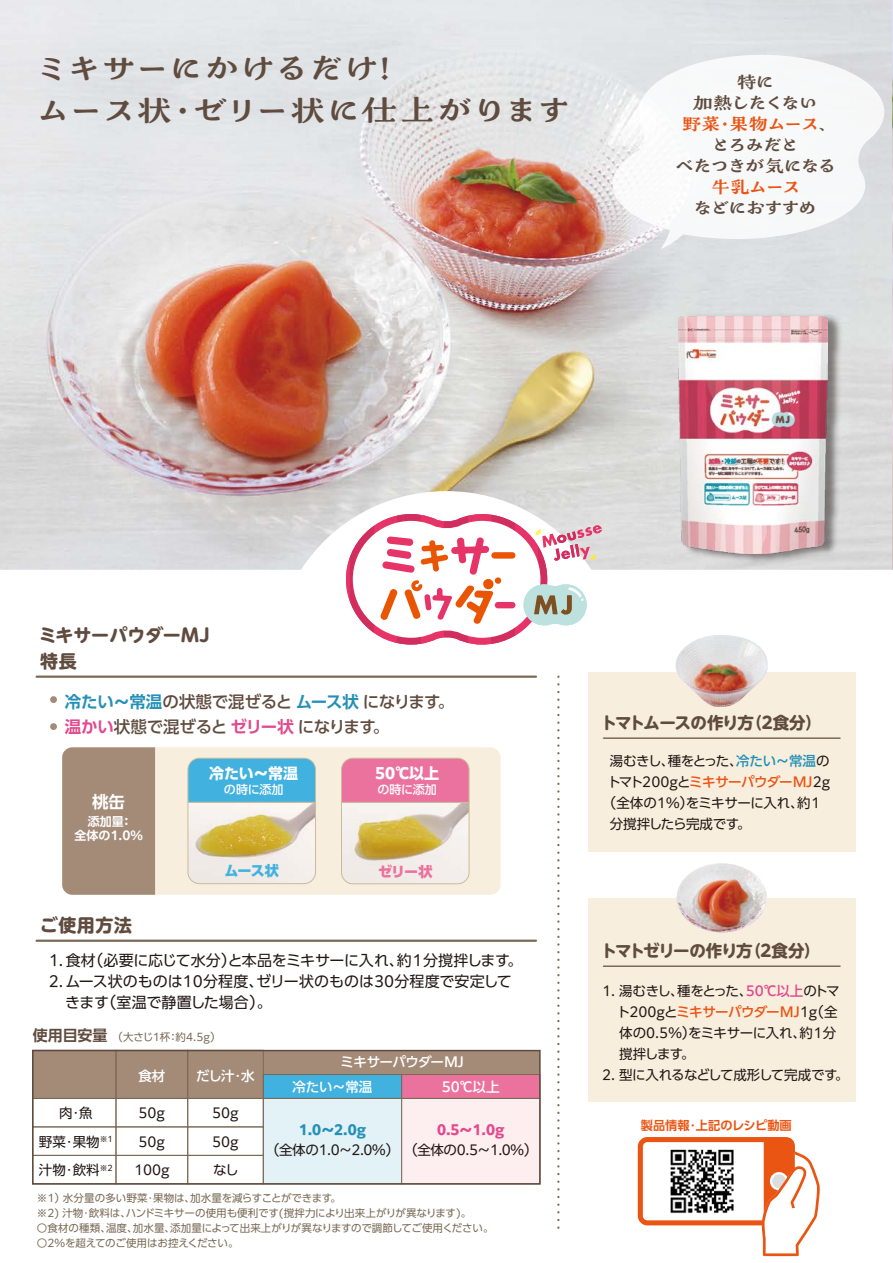
<style>
.page{position:relative;width:893px;height:1263px;background:#fff}
.page>*{position:absolute;margin:0;border:0;box-sizing:border-box;transform-origin:0 0}
.t1{font:37.5px/42px "P Chisaki Min 2 B";letter-spacing:-.085em;color:#604c3f}
.t2{font:21px/21px "P Chisaki Min 2 B";letter-spacing:-.165em;color:#604c3f;text-align:center}
.t3{font:21px "P Chisaki Min 2 B";letter-spacing:-.165em;color:#ea5514}
.t4{font:700 18px "PUD Shin M Go Pr 6 N";letter-spacing:.01em;color:#604c3f}
.t5{font:500 16.5px/25.5px "PUD Shin Go Pr 6 N";letter-spacing:-.025em;color:#604c3f}
.t6{font:700 16.5px "PUD Shin M Go Pr 6 N";letter-spacing:-.08em;color:#604c3f}
.t7{font:700 16.5px "PUD Shin Go Pr 6 N De";color:#fff}
.t8{font:15px "PUD Shin Go Pr 6 N";letter-spacing:-.005em;color:#221815}
.t9{font:700 15px "PUD Shin Go Pr 6 N";color:#fff}
.t10{font:700 15px "PUD Shin Go Pr 6 N De";color:#604c3f}
.t11{font:800 14.1px "PUD Shin Go Pr 6 N";color:#41b1e0}
.t12{font:800 14.1px "PUD Shin Go Pr 6 N";color:#ec729e}
.t13{font:13.5px/28.5px "PUD Shin Go Pr 6 N";letter-spacing:-.03em;color:#221815}
.t14{font:500 13.5px/24.8px "PUD Shin Go Pr 6 N";letter-spacing:-.01em;color:#fff}
.t15{font:13.5px "PUD Shin Go Pr 6 N";letter-spacing:-.11em;color:#221815}
.t16{font:13.5px/28.5px "PUD Shin Go Pr 6 N";color:#221815;text-align:center}
.t17{font:700 13.5px "PUD Shin Go Pr 6 N";color:#2490b8}
.t18{font:700 13.5px "PUD Shin Go Pr 6 N";color:#e3498d}
.t19{font:700 12.15px "PUD Shin Go Pr 6 N De";color:#ea5514}
.t20{font:700 12px/13.5px "PUD Shin Go Pr 6 N De";color:#fff;text-align:center}
.t21{font:500 12px "PUD Shin Go Pr 6 N";letter-spacing:-.01em;color:#fff}
.t22{font:10.5px/15px "PUD Shin Go Pr 6 N";letter-spacing:-.01em;color:#7a6a56}
.s1{color:#ea5514}
.s2{font-family:"PUD Shin Go Pr 6 N De";font-weight:700;color:#2490b8}
.s3{font-family:"PUD Shin Go Pr 6 N De";font-weight:700;color:#e3498d}
.s4{font-weight:500;color:#2490b8}
.s5{font-weight:500;color:#ea5514}
.s6{font-weight:500;color:#e3498d}
</style>
<div class="page">
<img style="left:0;top:0;width:892px;height:570px">
<img style="left:892px;top:0;width:1px;height:570px">
<svg style="left:343px;top:511px;width:259px;height:134px"></svg>
<div style="left:491px;top:552px;width:24px;height:7px;background:#ea5504;border-radius:3px"></div>
<div style="left:495px;top:602px;width:20px;height:6px;background:#e73468;border-radius:3px"></div>
<img style="left:676px;top:310px;width:170px;height:257px">
<img style="left:678px;top:317px;width:149px;height:236px">
<svg style="left:557px;top:677px;width:3px;height:552px"></svg>
<svg style="left:638px;top:1137px;width:182px;height:119px"></svg>
<div style="left:588px;top:672px;width:268px;height:180px;background:#f8eedd"></div>
<hr style="left:603px;top:737px;width:237px;height:2px;background:#7a6a56">
<img style="left:675px;top:635px;width:93px;height:72px">
<div style="left:588px;top:898px;width:268px;height:204px;background:#f8eedd"></div>
<hr style="left:603px;top:965px;width:237px;height:2px;background:#7a6a56">
<img style="left:677px;top:863px;width:90px;height:69px">
<hr style="left:37px;top:675px;width:499px;height:3px;background:#7a6a56">
<div style="left:33px;top:1050px;width:507px;height:48px;background:#a48b78"></div>
<div style="left:402px;top:1098px;width:138px;height:86px;background:#fdefef"></div>
<div style="left:401px;top:1074px;width:139px;height:25px;background:#ec729e;border:1px solid #7a6a56"></div>
<div style="left:401px;top:1098px;width:139px;height:86px;border:1px solid #7a6a56"></div>
<div style="left:263px;top:1098px;width:139px;height:86px;background:#e2f2f6"></div>
<div style="left:263px;top:1074px;width:139px;height:25px;background:#41b1e0;border:1px solid #7a6a56"></div>
<div style="left:263px;top:1098px;width:139px;height:86px;border:1px solid #7a6a56"></div>
<div style="left:32px;top:1050px;width:84px;height:49px;border:1px solid #7a6a56"></div>
<div style="left:116px;top:1050px;width:72px;height:49px;border:1px solid #7a6a56"></div>
<div style="left:187px;top:1050px;width:77px;height:49px;border:1px solid #7a6a56"></div>
<div style="left:32px;top:1098px;width:84px;height:29px;border:1px solid #7a6a56"></div>
<div style="left:116px;top:1098px;width:72px;height:29px;border:1px solid #7a6a56"></div>
<div style="left:187px;top:1098px;width:77px;height:29px;border:1px solid #7a6a56"></div>
<div style="left:32px;top:1126px;width:84px;height:30px;border:1px solid #7a6a56"></div>
<div style="left:116px;top:1126px;width:72px;height:30px;border:1px solid #7a6a56"></div>
<div style="left:187px;top:1126px;width:77px;height:30px;border:1px solid #7a6a56"></div>
<div style="left:32px;top:1155px;width:84px;height:29px;border:1px solid #7a6a56"></div>
<div style="left:116px;top:1155px;width:72px;height:29px;border:1px solid #7a6a56"></div>
<div style="left:187px;top:1155px;width:77px;height:29px;border:1px solid #7a6a56"></div>
<div style="left:32px;top:1050px;width:509px;height:134px;border:2px solid #604c3f"></div>
<hr style="left:37px;top:939px;width:499px;height:3px;background:#7a6a56">
<svg style="left:612px;top:55px;width:272px;height:194px"></svg>
<div style="left:50px;top:696px;width:7px;height:7px;background:#a48b78;border-radius:50%"></div>
<div style="left:50px;top:723px;width:7px;height:7px;background:#a48b78;border-radius:50%"></div>
<div style="left:62px;top:747px;width:439px;height:148px;background:#f8eedd;border-radius:10px"></div>
<div style="left:62px;top:747px;width:93px;height:148px;background:#a48b78"></div>
<svg style="left:187px;top:757px;width:129px;height:127px"></svg>
<svg style="left:341px;top:757px;width:129px;height:127px"></svg>
<h1 class="t1" style="left:33px;top:47px;width:541px">ミキサーにかけるだけ！<br>ムース状・ゼリー状に仕上がります</h1>
<h2 class="t2" style="left:674px;top:71px;width:166px">特に<br>加熱したくない<br><span class="s1">野菜・果物ムース</span>、とろみだと<br>べたつきが気になる</h2>
<h2 class="t3" style="left:710px;top:176px;width:94px">牛乳ムース</h2>
<h2 class="t2" style="left:692px;top:197px;width:127px">などにおすすめ</h2>
<h3 class="t4" style="left:39px;top:620px;width:172px">ミキサーパウダーMJ</h3>
<h3 class="t4" style="left:40px;top:645px;width:38px">特長</h3>
<p class="t5" style="left:65px;top:689px;width:391px"><span class="s2">冷たい～常温</span>の状態で混ぜると <span class="s2">ムース状</span> になります。<span class="s3">温かい</span>状態で混ぜると <span class="s3">ゼリー状</span>になります。</p>
<p class="t7" style="left:92px;top:793px;width:35px">桃缶</p>
<p class="t20" style="left:74px;top:815px;width:70px">添加量：<br>全体の1.0%</p>
<h3 class="t4" style="left:40px;top:909px;width:94px">ご使用方法</h3>
<p class="t9" style="left:209px;top:765px;width:91px">冷たい～常温</p>
<p class="t21" style="left:224px;top:783px;width:61px">の時に添加</p>
<p class="t9" style="left:375px;top:765px;width:65px">50℃以上</p>
<p class="t21" style="left:377px;top:783px;width:61px">の時に添加</p>
<p class="t11" style="left:225px;top:862px;width:56px">ムース状</p>
<p class="t12" style="left:378px;top:863px;width:56px">ゼリー状</p>
<p class="t8" style="left:49px;top:952px;width:475px">1. 食材（必要に応じて水分）と本品をミキサーに入れ、約１分撹拌します。</p>
<p class="t8" style="left:49px;top:973px;width:465px">2.ムース状のものは10分程度、ゼリー状のものは30分程度で安定して</p>
<p class="t8" style="left:65px;top:994px;width:208px">きます（室温で静置した場合）。</p>
<p class="t10" style="left:33px;top:1027px;width:76px">使用目安量</p>
<p class="t22" style="left:113px;top:1029px;width:110px">（大さじ1杯：約4.5g）</p>
<p class="t14" style="left:138px;top:1064px;width:28px">食材</p>
<p class="t14" style="left:196px;top:1064px;width:60px">だし汁・水</p>
<p class="t13" style="left:39px;top:1099px;width:75px;text-align:center">肉・魚<br>野菜・果物<sup>※1</sup>汁物・飲料<sup>※2</sup></p>
<p class="t16" style="left:134px;top:1099px;width:37px">50g<br>50g<br>100g</p>
<p class="t13" style="left:212px;top:1099px;width:28px;text-align:justify">50g 50gなし</p>
<p class="t14" style="left:293px;top:1050px;width:173px;text-indent:48px">ミキサーパウダーMJ冷たい～常温</p>
<p class="t14" style="left:442px;top:1074px;width:59px">50℃以上</p>
<p class="t18" style="left:437px;top:1123px;width:69px">0.5～1.0g</p>
<p class="t17" style="left:299px;top:1123px;width:69px">1.0～2.0g</p>
<p class="t13" style="left:266px;top:1136px;width:273px">（全体の1.0～2.0％）（全体の0.5～1.0％）</p>
<p class="t22" style="left:37px;top:1190px;width:436px">※1）水分量の多い野菜・果物は、加水量を減らすことができます。<br>※2) 汁物・飲料は、ハンドミキサーの使用も便利です(撹拌力により出来上がりが異なります)。</p>
<p class="t22" style="left:37px;top:1220px;width:458px">○食材の種類、温度、加水量、添加量によって出来上がりが異なりますので調節してご使用ください。</p>
<p class="t22" style="left:37px;top:1235px;width:203px">○2%を超えてのご使用はお控えください。</p>
<p class="t6" style="left:601px;top:708px;width:222px">トマトムースの作り方（2食分）</p>
<p class="t15" style="left:610px;top:754px;width:221px">湯むきし、種をとった、<span class="s4">冷たい～常温</span>の</p>
<p class="t13" style="left:607px;top:768px;width:224px">トマト200gと<span class="s5">ミキサーパウダーMJ</span>2g</p>
<p class="t13" style="left:603px;top:789px;width:221px">（全体の1％）をミキサーに入れ、約１</p>
<p class="t13" style="left:610px;top:810px;width:142px">分撹拌したら完成です。</p>
<p class="t6" style="left:601px;top:936px;width:221px">トマトゼリーの作り方（2食分）</p>
<p class="t13" style="left:617px;top:980px;width:224px;line-height:21px;text-indent:-15px">1. 湯むきし、種をとった、<span class="s6">50℃以上</span>のトマト200gと<span class="s5">ミキサーパウダーMJ</span>1g（全体の0.5％）をミキサーに入れ、約１分撹拌します。</p>
<p class="t13" style="left:602px;top:1061px;width:248px">2. 型に入れるなどして成形して完成です。</p>
<p class="t19" style="left:641px;top:1119px;width:152px">製品情報・上記のレシピ動画</p>
</div>
